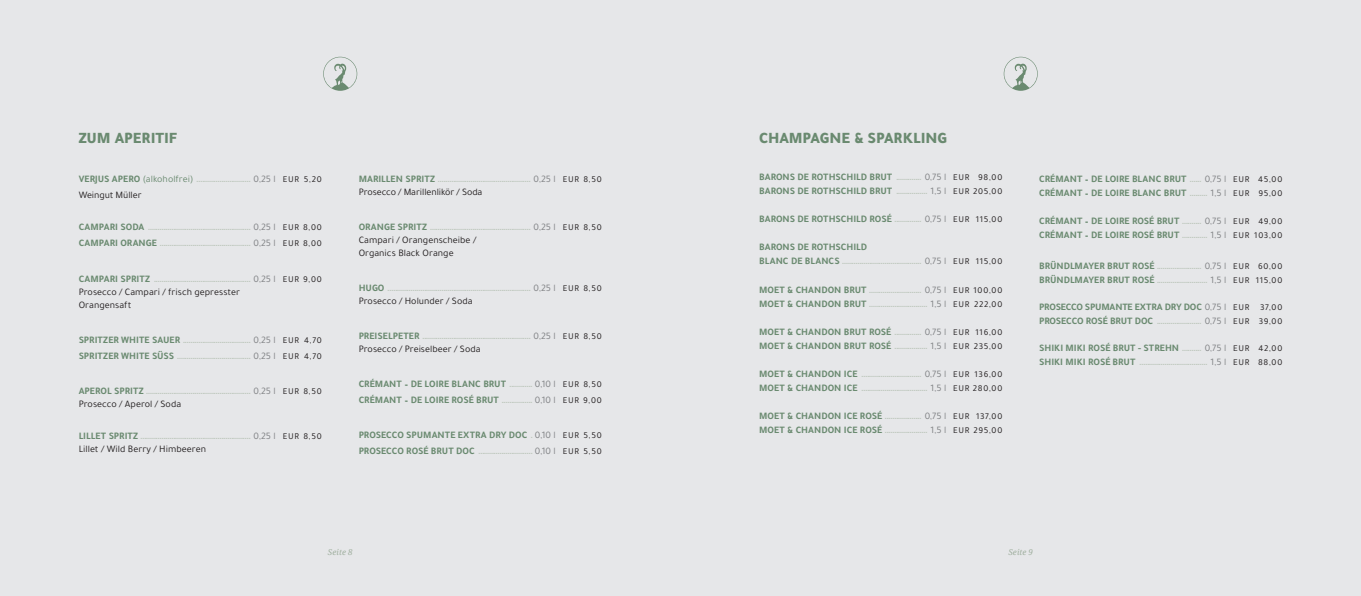
<style>
.page{position:relative;width:1361px;height:596px;background:#fff}
.page>*{position:absolute;margin:0;border:0;box-sizing:border-box;transform-origin:0 0}
.t1{font:900 16px "Tajawal";letter-spacing:-.01em;color:#6a8a70}
.t2{font:700 10px/14px "Tajawal";letter-spacing:.005em;color:#6a8a70}
.t3{font:10px/13px "Tajawal";color:#231f20}
.t4{font:700 10px "Tajawal";letter-spacing:-.015em;color:#6a8a70}
.t5{font:italic 8px "Noto Serif";letter-spacing:.015em;color:#9faf9e}
.t6{font:700 7px/14px "DIN2014";color:#bbc5ba}
.s1{font-family:"Tajawal";font-size:10px;color:#6a8a70}
.s2{font-family:"Tajawal";font-weight:400;font-size:10px;color:#6a8a70}
.s3{font-family:"Tajawal";font-weight:400;font-size:10px;color:#808285}
.s4{font-family:"Tajawal";font-weight:400;font-size:9px;color:#231f20}
.s5{font-family:"DIN2014";font-size:7px;color:#bbc5ba}
.s6{font-weight:400;color:#808285}
.s7{font-weight:400;font-size:9px;color:#231f20}
</style>
<div class="page">
<div style="left:0;top:0;width:1361px;height:595px;background:#e6e7e9"></div>
<svg style="left:323px;top:57px;width:34px;height:34px"></svg>
<svg style="left:1003px;top:57px;width:34px;height:34px"></svg>
<h1 class="t1" style="left:79px;top:124px;width:100px">ZUM APERITIF</h1>
<p class="t6" style="left:79px;top:173px;width:245px"><span class="s1">VERJUS APERO</span> <span class="s2">(alkoholfrei)</span> ............................ <span class="s3">0,25 l</span> <span class="s4">EUR 5,20</span></p>
<h2 class="t3" style="left:79px;top:189px;width:64px">Weingut Müller</h2>
<p class="t6" style="left:79px;top:221px;width:245px"><span class="s1">CAMPARI SODA</span> ..................................................... <span class="s3">0,25 l</span> <span class="s4">EUR 8,00</span></p>
<p class="t6" style="left:79px;top:237px;width:245px"><span class="s1">CAMPARI ORANGE</span> ............................................... <span class="s3">0,25 l</span> <span class="s4">EUR 8,00</span></p>
<p class="t6" style="left:79px;top:272px;width:245px"><span class="s1">CAMPARI SPRITZ</span> .................................................. <span class="s3">0,25 l</span> <span class="s4">EUR 9,00</span></p>
<h2 class="t3" style="left:79px;top:285px;width:163px">Prosecco / Campari / frisch gepresster<br>Orangensaft</h2>
<p class="t6" style="left:79px;top:333px;width:245px"><span class="s1">SPRITZER WHITE SAUER</span> ................................... <span class="s3">0,25 l</span> <span class="s4">EUR 4,70</span></p>
<p class="t6" style="left:79px;top:349px;width:245px"><span class="s1">SPRITZER WHITE SÜSS</span> ...................................... <span class="s3">0,25 l</span> <span class="s4">EUR 4,70</span></p>
<p class="t6" style="left:79px;top:384px;width:245px"><span class="s1">APEROL SPRITZ</span> ...................................................... <span class="s3">0,25 l</span> <span class="s4">EUR 8,50</span></p>
<h2 class="t3" style="left:79px;top:397px;width:104px">Prosecco / Aperol / Soda</h2>
<p class="t6" style="left:79px;top:429px;width:245px"><span class="s1">LILLET SPRITZ</span> ......................................................... <span class="s3">0,25 l</span> <span class="s4">EUR 8,50</span></p>
<h2 class="t3" style="left:79px;top:442px;width:129px">Lillet / Wild Berry / Himbeeren</h2>
<p class="t6" style="left:359px;top:172px;width:245px"><span class="s1">MARILLEN SPRITZ</span> ................................................ <span class="s3">0,25 l</span> <span class="s4">EUR 8,50</span></p>
<h2 class="t3" style="left:359px;top:185px;width:125px">Prosecco / Marillenlikör / Soda</h2>
<p class="t6" style="left:359px;top:220px;width:245px"><span class="s1">ORANGE SPRITZ</span> .................................................... <span class="s3">0,25 l</span> <span class="s4">EUR 8,50</span></p>
<h2 class="t3" style="left:359px;top:233px;width:119px">Campari / Orangenscheibe /<br>Organics Black Orange</h2>
<p class="t6" style="left:359px;top:281px;width:245px"><span class="s1">HUGO</span> .......................................................................... <span class="s3">0,25 l</span> <span class="s4">EUR 8,50</span></p>
<h2 class="t3" style="left:359px;top:294px;width:115px">Prosecco / Holunder / Soda</h2>
<p class="t6" style="left:359px;top:329px;width:245px"><span class="s1">PREISELPETER</span> ........................................................ <span class="s3">0,25 l</span> <span class="s4">EUR 8,50</span></p>
<h2 class="t3" style="left:359px;top:342px;width:123px">Prosecco / Preiselbeer / Soda</h2>
<h2 class="t2" style="left:359px;top:375px;width:245px;line-height:16px">CRÉMANT – DE LOIRE BLANC BRUT <span class="s5">............</span> <span class="s6">0,10 l</span> <span class="s7">EUR 8,50<br></span>CRÉMANT – DE LOIRE ROSÉ BRUT <span class="s5">................</span> <span class="s6">0,10 l</span> <span class="s7">EUR 9,00</span></h2>
<h2 class="t2" style="left:359px;top:427px;width:245px">PROSECCO SPUMANTE EXTRA DRY DOC <span class="s5">.</span> <span class="s6">0,10 l</span> <span class="s7">EUR 5,50</span></h2>
<p class="t6" style="left:359px;top:444px;width:245px"><span class="s1">PROSECCO ROSÉ BRUT DOC</span> ............................ <span class="s3">0,10 l</span> <span class="s4">EUR 5,50</span></p>
<h1 class="t1" style="left:759px;top:124px;width:190px">CHAMPAGNE &amp; SPARKLING</h1>
<h2 class="t2" style="left:759px;top:170px;width:245px">BARONS DE ROTHSCHILD BRUT <span class="s5">.............</span> <span class="s6">0,75 l</span> <span class="s7">EUR 98,00<br></span>BARONS DE ROTHSCHILD BRUT <span class="s5">................</span> <span class="s6">1,5 l</span> <span class="s7">EUR 205,00</span></h2>
<h2 class="t2" style="left:759px;top:212px;width:245px">BARONS DE ROTHSCHILD ROSÉ <span class="s5">..............</span> <span class="s6">0,75 l</span> <span class="s7">EUR 115,00</span></h2>
<h2 class="t2" style="left:759px;top:240px;width:109px">BARONS DE ROTHSCHILD</h2>
<p class="t6" style="left:759px;top:255px;width:245px"><span class="s1">BLANC DE BLANCS</span> ......................................... <span class="s3">0,75 l</span> <span class="s4">EUR 115,00</span></p>
<p class="t6" style="left:759px;top:283px;width:245px"><span class="s1">MOET &amp; CHANDON BRUT</span> ........................... <span class="s3">0,75 l</span> <span class="s4">EUR 100,00<br></span><span class="s1">MOET &amp; CHANDON BRUT</span> .............................. <span class="s3">1,5 l</span> <span class="s4">EUR 222,00</span></p>
<h2 class="t2" style="left:759px;top:324px;width:245px">MOET &amp; CHANDON BRUT ROSÉ <span class="s5">..............</span> <span class="s6">0,75 l</span> <span class="s7">EUR 116,00<br></span>MOET &amp; CHANDON BRUT ROSÉ <span class="s5">.................</span> <span class="s6">1,5 l</span> <span class="s7">EUR 235,00</span></h2>
<p class="t6" style="left:759px;top:367px;width:245px"><span class="s1">MOET &amp; CHANDON ICE</span> ............................... <span class="s3">0,75 l</span> <span class="s4">EUR 136,00<br></span><span class="s1">MOET &amp; CHANDON ICE</span> .................................. <span class="s3">1,5 l</span> <span class="s4">EUR 280,00</span></p>
<h2 class="t2" style="left:759px;top:408px;width:245px">MOET &amp; CHANDON ICE ROSÉ <span class="s5">...................</span> <span class="s6">0,75 l</span> <span class="s7">EUR 137,00</span></h2>
<p class="t6" style="left:759px;top:423px;width:245px"><span class="s1">MOET &amp; CHANDON ICE ROSÉ</span> ...................... <span class="s3">1,5 l</span> <span class="s4">EUR 295,00</span></p>
<h2 class="t2" style="left:1039px;top:171px;width:245px">CRÉMANT – DE LOIRE BLANC BRUT <span class="s5">......</span> <span class="s6">0,75 l</span> <span class="s7">EUR 45,00<br></span>CRÉMANT – DE LOIRE BLANC BRUT <span class="s5">.........</span> <span class="s6">1,5 l</span> <span class="s7">EUR 95,00</span></h2>
<h2 class="t2" style="left:1039px;top:213px;width:245px">CRÉMANT – DE LOIRE ROSÉ BRUT <span class="s5">..........</span> <span class="s6">0,75 l</span> <span class="s7">EUR 49,00<br></span>CRÉMANT – DE LOIRE ROSÉ BRUT <span class="s5">.............</span> <span class="s6">1,5 l</span> <span class="s7">EUR 103,00</span></h2>
<p class="t6" style="left:1039px;top:259px;width:245px"><span class="s1">BRÜNDLMAYER BRUT ROSÉ</span> ....................... <span class="s3">0,75 l</span> <span class="s4">EUR 60,00<br></span><span class="s1">BRÜNDLMAYER BRUT ROSÉ</span> .......................... <span class="s3">1,5 l</span> <span class="s4">EUR 115,00</span></p>
<h2 class="t4" style="left:1039px;top:299px;width:245px">PROSECCO SPUMANTE EXTRA DRY DOC <span class="s6">0,75 l</span> <span class="s7">EUR 37,00</span></h2>
<p class="t6" style="left:1039px;top:314px;width:245px"><span class="s1">PROSECCO ROSÉ BRUT DOC</span> ....................... <span class="s3">0,75 l</span> <span class="s4">EUR 39,00</span></p>
<h2 class="t2" style="left:1039px;top:340px;width:245px">SHIKI MIKI ROSÉ BRUT - STREHN <span class="s5">..........</span> <span class="s6">0,75 l</span> <span class="s7">EUR 42,00</span></h2>
<p class="t6" style="left:1039px;top:355px;width:245px"><span class="s1">SHIKI MIKI ROSÉ BRUT</span> ................................... <span class="s3">1,5 l</span> <span class="s4">EUR 88,00</span></p>
<p class="t5" style="left:328px;top:546px;width:26px">Seite 8</p>
<p class="t5" style="left:1008px;top:546px;width:26px">Seite 9</p>
</div>
